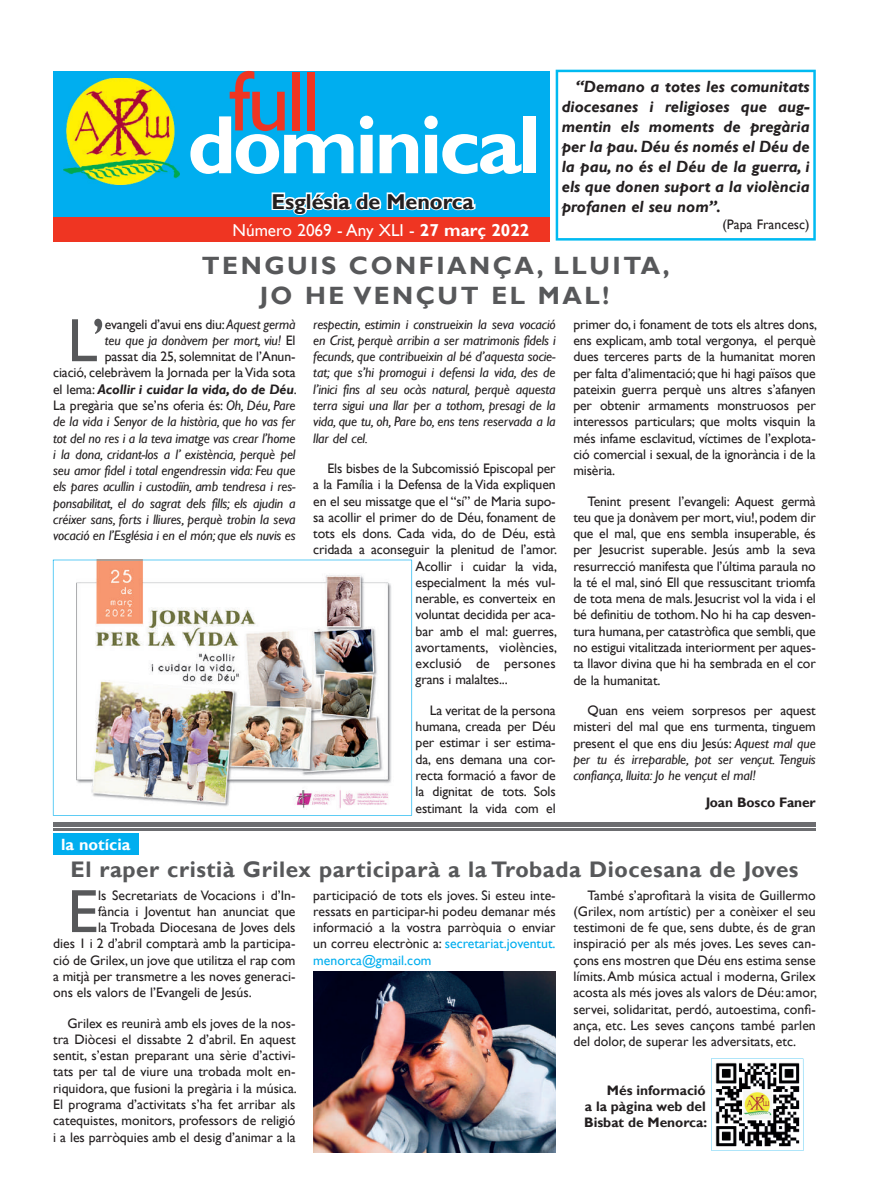
<style>
.page{position:relative;width:869px;height:1188px;background:#fff}
.page>*{position:absolute;margin:0;border:0;box-sizing:border-box;transform-origin:0 0}
.t1{font:86.12px "Gill Sans";color:#ef3522}
.t2{font:700 83.25px "Gill Sans";letter-spacing:-.04em;color:#fff}
.t3{font:61.38px "Gill Sans";color:#57585a}
.t4{font:700 25px/30px "Gill Sans";letter-spacing:.1em;color:#57585a;text-align:center}
.t5{font:700 22.5px "Gill Sans";letter-spacing:.025em;color:#57585a}
.t6{font:700 21.5px "Gill Sans";color:#231f20}
.t7{font:17.25px "Gill Sans";color:#fff}
.t8{font:italic 700 16.25px/20px "Gill Sans";color:#231f20;text-align:justify}
.t9{font:700 16.25px "Gill Sans";color:#fff}
.t10{font:13.75px/16.2px "Gill Sans";letter-spacing:-.01em;color:#231f20;text-align:justify}
.t11{font:italic 13.75px/16.2px "Gill Sans";letter-spacing:-.01em;color:#231f20;text-align:right}
.t12{font:700 13.75px/16.2px "Gill Sans";color:#231f20;text-align:justify}
.t13{font:13.75px "Gill Sans";letter-spacing:.01em;color:#231f20}
.s1{font-weight:700}
.s2{font-style:normal}
.s3{font-style:italic}
.s4{color:#00aeef}
</style>
<div class="page">
<div style="left:53px;top:71px;width:496px;height:171px;background:#00aeef"></div>
<svg style="left:271px;top:192px;width:205px;height:23px"></svg>
<div style="left:53px;top:217px;width:496px;height:25px;background:#ef3522"></div>
<img style="left:64px;top:78px;width:115px;height:106px">
<div style="left:53px;top:833px;width:85px;height:21px;background:#00aeef"></div>
<svg style="left:555px;top:70px;width:260px;height:170px"></svg>
<img style="left:313px;top:971px;width:242px;height:181px">
<hr style="left:53px;top:822px;width:762px;height:2px;background:#6c6d70">
<hr style="left:53px;top:825px;width:762px;height:1px;background:#6c6d70">
<hr style="left:53px;top:827px;width:762px;height:3px;background:#6c6d70">
<img style="left:53px;top:559px;width:359px;height:256px">
<svg style="left:711px;top:1058px;width:92px;height:92px"></svg>
<h1 class="t1" style="left:229px;top:51px;width:93px">full</h1>
<h2 class="t2" style="left:187px;top:95px;width:354px">dominical</h2>
<h3 class="t6" style="left:271px;top:188px;width:204px">Església de Menorca</h3>
<p class="t7" style="left:232px;top:220px;width:298px">Número 2069 - Any XLI - <span class="s1">27 març 2022</span></p>
<p class="t8" style="left:561px;top:77px;width:249px;text-indent:14px">“Demano a totes les comunitats diocesanes i religioses que aug&shy;mentin els moments de pregària per la pau. Déu és només el Déu de la pau, no és el Déu de la guerra, i els que donen suport a la violència profanen el seu nom”.</p>
<p class="t10" style="left:722px;top:217px;width:89px">(Papa Francesc)</p>
<h3 class="t4" style="left:202px;top:251px;width:469px">TENGUIS CONFIANÇA, LLUITA,<br>JO HE VENÇUT EL MAL!</h3>
<h3 class="t3" style="left:67px;top:305px;width:40px">L’</h3>
<p class="t11" style="left:53px;top:316px;width:245px"><span class="s2">evangeli d’avui ens diu:</span> Aquest germà<br>teu que ja donàvem per mort, viu! <span class="s2">El<br>passat dia 25, solemnitat de l’Anun-<br>ciació, celebràvem la Jornada per la Vida sota el lema:</span> <span class="s1">Acollir i cuidar la vida, do de Déu</span><span class="s2">.<br>La pregària que se’ns oferia és:</span> Oh, Déu, Pare de la vida i Senyor de la història, que ho vas fer tot del no res i a la teva imatge vas crear l’home i la dona, cridant-los a l’ existència, perquè pel seu amor fidel i total engendressin vida: Feu que els pares acullin i custodiïn, amb tendresa i res&shy;ponsabilitat, el do sagrat dels fills; els ajudin a créixer sans, forts i lliures, perquè trobin la seva vocació en l’Església i en el món; que els nuvis es</p>
<p class="t11" style="left:313px;top:316px;width:244px;text-align:justify">respectin, estimin i construeixin la seva vocació en Crist, perquè arribin a ser matrimonis fidels i fecunds, que contribueixin al bé d’aquesta socie&shy;tat; que s’hi promogui i defensi la vida, des de l’inici fins al seu ocàs natural, perquè aquesta terra sigui una llar per a tothom, presagi de la vida, que tu, oh, Pare bo, ens tens reservada a la llar del cel.</p>
<p class="t10" style="left:327px;top:460px;width:229px">Els bisbes de la Subcomissió Episcopal per</p>
<p class="t10" style="left:313px;top:476px;width:244px">a la Família i la Defensa de la Vida expliquen</p>
<p class="t10" style="left:313px;top:493px;width:244px">en el seu missatge que el “sí” de Maria supo-</p>
<p class="t10" style="left:313px;top:509px;width:244px">sa acollir el primer do de Déu, fonament de</p>
<p class="t10" style="left:313px;top:525px;width:244px">tots els dons. Cada vida, do de Déu, està</p>
<p class="t10" style="left:313px;top:541px;width:245px">cridada a aconseguir la plenitud de l’amor.</p>
<p class="t10" style="left:415px;top:558px;width:143px">Acollir i cuidar la vida,</p>
<p class="t10" style="left:415px;top:574px;width:141px">especialment la més vul-</p>
<p class="t10" style="left:415px;top:590px;width:141px">nerable, es converteix en</p>
<p class="t10" style="left:415px;top:606px;width:141px">voluntat decidida per aca-</p>
<p class="t10" style="left:415px;top:623px;width:143px">bar amb el mal: guerres,</p>
<p class="t10" style="left:415px;top:639px;width:143px">avortaments, violències,</p>
<p class="t13" style="left:415px;top:655px;width:141px">exclusió de persones</p>
<p class="t10" style="left:415px;top:671px;width:94px">grans i malaltes...</p>
<p class="t10" style="left:415px;top:702px;width:141px;text-indent:14px">La veritat de la persona humana, creada per Déu per estimar i ser estima&shy;da, ens demana una cor&shy;recta formació a favor de la dignitat de tots. Sols estimant la vida com el</p>
<p class="t9" style="left:61px;top:834px;width:71px">la notícia</p>
<p class="t10" style="left:573px;top:316px;width:245px">primer do, i fonament de tots els altres dons, ens explicam, amb total vergonya, el perquè dues terceres parts de la humanitat moren per falta d’alimentació; que hi hagi països que pateixin guerra perquè uns altres s’afanyen per obtenir armaments monstruosos per interessos particulars; que molts visquin la més infame esclavitud, víctimes de l’explota&shy;ció comercial i sexual, de la ignorància i de la misèria.</p>
<p class="t10" style="left:573px;top:493px;width:244px;text-indent:14px">Tenint present l’evangeli: Aquest germà teu que ja donàvem per mort, viu!, podem dir que el mal, que ens sembla insuperable, és per Jesucrist superable. Jesús amb la seva resurrecció manifesta que l’última paraula no la té el mal, sinó Ell que ressuscitant triomfa de tota mena de mals. Jesucrist vol la vida i el bé definitiu de tothom. No hi ha cap desven&shy;tura humana, per catastròfica que sembli, que no estigui vitalitzada interiorment per aques&shy;ta llavor divina que hi ha sembrada en el cor de la humanitat.</p>
<p class="t10" style="left:573px;top:702px;width:244px;text-indent:14px">Quan ens veiem sorpresos per aquest misteri del mal que ens turmenta, tinguem present el que ens diu Jesús: <span class="s3">Aquest mal que per tu és irreparable, pot ser vençut. Tenguis confiança, lluita: Jo he vençut el mal!</span></p>
<p class="t12" style="left:705px;top:794px;width:111px">Joan Bosco Faner</p>
<h3 class="t5" style="left:70px;top:855px;width:729px">El raper cristià Grilex participarà a la Trobada Diocesana de Joves</h3>
<h3 class="t3" style="left:67px;top:875px;width:32px">E</h3>
<p class="t10" style="left:98px;top:886px;width:199px">ls Secretariats de Vocacions i d’In-</p>
<p class="t10" style="left:98px;top:903px;width:199px">fància i Joventut han anunciat que</p>
<p class="t10" style="left:98px;top:919px;width:199px">la Trobada Diocesana de Joves dels</p>
<p class="t10" style="left:53px;top:935px;width:244px">dies 1 i 2 d’abril comptarà amb la participa-</p>
<p class="t10" style="left:53px;top:951px;width:244px">ció de Grilex, un jove que utilitza el rap com</p>
<p class="t10" style="left:53px;top:968px;width:244px">a mitjà per transmetre a les noves generaci-</p>
<p class="t10" style="left:53px;top:984px;width:200px">ons els valors de l’Evangeli de Jesús.</p>
<p class="t10" style="left:53px;top:1014px;width:245px;text-indent:14px">Grilex es reunirà amb els joves de la nos&shy;tra Diòcesi el dissabte 2 d’abril. En aquest sentit, s’estan preparant una sèrie d’activi&shy;tats per tal de viure una trobada molt en&shy;riquidora, que fusioni la pregària i la música.<br>El programa d’activitats s’ha fet arribar als catequistes, monitors, professors de religió i a les parròquies amb el desig d’animar a la</p>
<p class="t10" style="left:313px;top:886px;width:244px">participació de tots els joves. Si esteu inte&shy;ressats en participar-hi podeu demanar més informació a la vostra parròquia o enviar un correu electrònic a: <span class="s4">secretariat.joventut. menorca@gmail.com</span></p>
<p class="t10" style="left:573px;top:886px;width:245px;text-indent:14px">També s’aprofitarà la visita de Guillermo (Grilex, nom artístic) per a conèixer el seu testimoni de fe que, sens dubte, és de gran inspiració per als més joves. Les seves can&shy;çons ens mostren que Déu ens estima sense límits. Amb música actual i moderna, Grilex acosta als més joves als valors de Déu: amor, servei, solidaritat, perdó, autoestima, confi&shy;ança, etc. Les seves cançons també parlen del dolor, de superar les adversitats, etc.</p>
<p class="t12" style="left:584px;top:1082px;width:124px;text-indent:23px">Més informació a la pàgina web del Bisbat de Menorca:</p>
</div>
